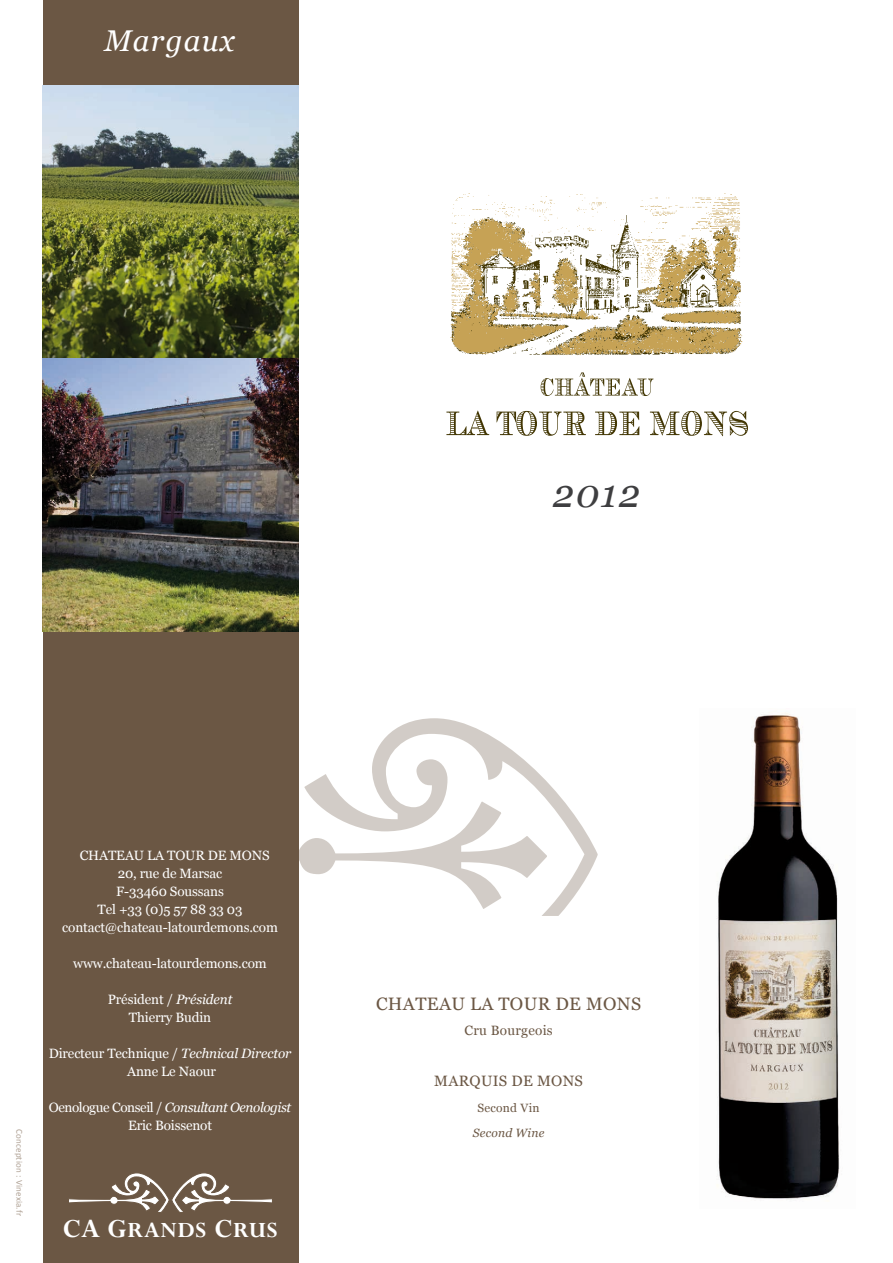
<style>
.page{position:relative;width:893px;height:1263px;background:#fff}
.page>*{position:absolute;margin:0;border:0;box-sizing:border-box;transform-origin:0 0}
.t1{font:italic 39px "Georgia";color:#3e3e40}
.t2{font:italic 30px "Georgia";letter-spacing:.04em;color:#fff}
.t3{font:700 24px "Perpetua";letter-spacing:.03em;color:#fff}
.t4{font:18px "Georgia";letter-spacing:.02em;color:#6b5744}
.t5{font:15px "Georgia";letter-spacing:.02em;color:#6b5744}
.t6{font:13.5px/18px "Georgia";letter-spacing:-.01em;color:#fff;text-align:center}
.t7{font:13.5px "Georgia";letter-spacing:.02em;color:#6b5744}
.t8{font:italic 12px "Georgia";letter-spacing:.02em;color:#6b5744}
.t9{font:12px "Georgia";letter-spacing:.02em;color:#6b5744}
.t10{font:9px "Calibri";letter-spacing:.02em;color:#afa194}
.s1{font-style:italic}
.s2{font-size:28.8px}
</style>
<div class="page">
<div style="left:43px;top:0;width:256px;height:86px;background:#6b5744"></div>
<svg style="left:304px;top:718px;width:294px;height:198px"></svg>
<svg style="left:299px;top:791px;width:259px;height:125px"></svg>
<div style="left:43px;top:631px;width:256px;height:632px;background:#6b5744"></div>
<img style="left:716px;top:712px;width:124px;height:488px">
<img style="left:450px;top:193px;width:293px;height:186px">
<svg style="left:541px;top:372px;width:112px;height:24px"></svg>
<svg style="left:446px;top:411px;width:43px;height:24px"></svg>
<svg style="left:497px;top:411px;width:89px;height:25px"></svg>
<svg style="left:595px;top:412px;width:44px;height:23px"></svg>
<svg style="left:650px;top:411px;width:98px;height:25px"></svg>
<svg style="left:69px;top:1173px;width:203px;height:39px"></svg>
<img style="left:43px;top:86px;width:256px;height:545px">
<p class="t2" style="left:105px;top:24px;width:132px">Margaux</p>
<p class="t1" style="left:553px;top:472px;width:89px">2012</p>
<p class="t10" style="left:25px;top:1129px;width:88px;rotate:90deg">Conception : Vinexia.fr</p>
<p class="t6" style="left:80px;top:846px;width:191px">CHATEAU LA TOUR DE MONS</p>
<p class="t6" style="left:118px;top:864px;width:106px">20, rue de Marsac</p>
<p class="t6" style="left:116px;top:882px;width:109px">F-33460 Soussans</p>
<p class="t6" style="left:98px;top:900px;width:146px">Tel +33 (0)5 57 88 33 03</p>
<p class="t6" style="left:62px;top:918px;width:217px">contact@chateau-latourdemons.com</p>
<p class="t6" style="left:73px;top:954px;width:195px">www.chateau-latourdemons.com</p>
<p class="t6" style="left:108px;top:990px;width:126px">Président / <span class="s1">Président<br></span>Thierry Budin</p>
<p class="t6" style="left:49px;top:1044px;width:244px">Directeur Technique / <span class="s1">Technical Director</span></p>
<p class="t6" style="left:127px;top:1062px;width:90px">Anne Le Naour</p>
<p class="t6" style="left:49px;top:1098px;width:244px">Oenologue Conseil / <span class="s1">Consultant Oenologist<br></span>Eric Boissenot</p>
<p class="t3" style="left:63px;top:1215px;width:217px"><span class="s2">CA G</span>RANDS <span class="s2">C</span>RUS</p>
<p class="t4" style="left:376px;top:993px;width:267px">CHATEAU LA TOUR DE MONS</p>
<p class="t7" style="left:464px;top:1023px;width:90px">Cru Bourgeois</p>
<p class="t5" style="left:434px;top:1073px;width:150px">MARQUIS DE MONS</p>
<p class="t9" style="left:478px;top:1101px;width:64px">Second Vin</p>
<p class="t8" style="left:473px;top:1126px;width:73px">Second Wine</p>
</div>
